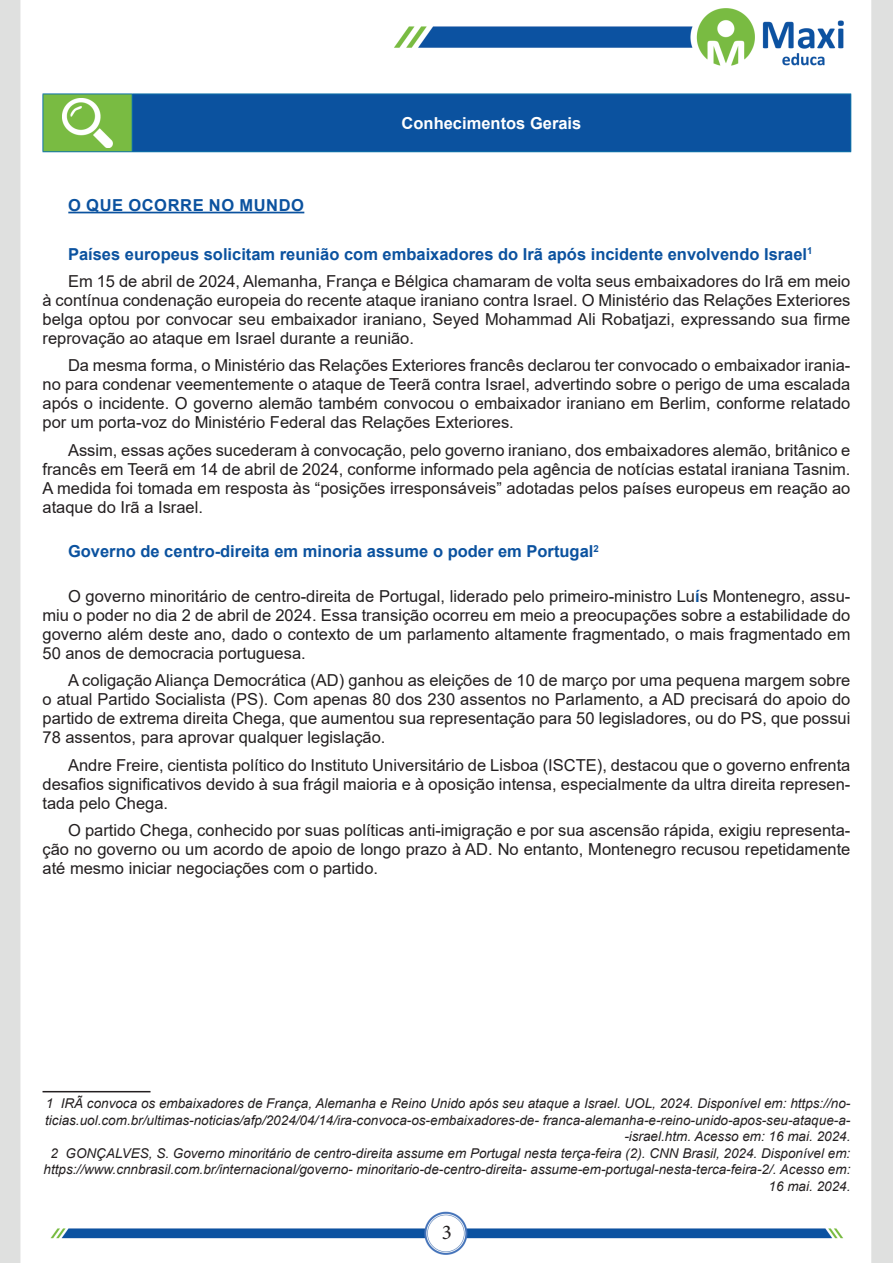
<style>
.page{position:relative;width:893px;height:1263px;background:#fff}
.page>*{position:absolute;margin:0;border:0;box-sizing:border-box;transform-origin:0 0}
.t1{font:21px "Minion Pro";color:#231f20}
.t2{font:16.5px/18.9px "Arial";color:#231f20;text-align:justify}
.t3{font:700 16.5px "Arial";color:#0b529f}
.t4{font:700 16.5px "Arial";color:#fff}
.t5{font:700 16.5px "Arial";letter-spacing:.035em;color:#0b529f}
.t6{font:italic 13.5px/16.5px "Arial";color:#231f20;text-align:right}
.s1{font-weight:700;color:#0b529f}
</style>
<div class="page">
<img style="left:0;top:0;width:893px;height:1263px">
<hr style="left:68px;top:212px;width:236px;height:1px;background:#0b529f">
<div style="left:43px;top:94px;width:89px;height:58px;background:#79bb42"></div>
<div style="left:132px;top:94px;width:719px;height:58px;background:#0b529f"></div>
<hr style="left:43px;top:94px;width:89px;height:1px;background:#0f73a9">
<hr style="left:43px;top:94px;width:1px;height:57px;background:#0f73a9">
<hr style="left:43px;top:151px;width:89px;height:1px;background:#0f73a9">
<hr style="left:132px;top:94px;width:719px;height:1px;background:#0f73a9">
<hr style="left:132px;top:94px;width:1px;height:57px;background:#0f73a9">
<hr style="left:850px;top:94px;width:1px;height:57px;background:#0f73a9">
<hr style="left:132px;top:151px;width:719px;height:1px;background:#0f73a9">
<img style="left:62px;top:98px;width:51px;height:49px">
<hr style="left:43px;top:1091px;width:108px;height:1px;background:#231f20">
<p class="t4" style="left:402px;top:111px;width:181px">Conhecimentos Gerais</p>
<p class="t5" style="left:68px;top:193px;width:237px">O QUE OCORRE NO MUNDO</p>
<p class="t2" style="left:68px;top:240px;width:784px;line-height:27.5px"><span class="s1">Países europeus solicitam reunião com embaixadores do Irã após incidente envolvendo Israel</span><sup>1<br></sup>Em 15 de abril de 2024, Alemanha, França e Bélgica chamaram de volta seus embaixadores do Irã em meio</p>
<p class="t2" style="left:43px;top:291px;width:809px">à contínua condenação europeia do recente ataque iraniano contra Israel. O Ministério das Relações Exteriores belga optou por convocar seu embaixador iraniano, Seyed Mohammad Ali Robatjazi, expressando sua firme reprovação ao ataque em Israel durante a reunião.</p>
<p class="t2" style="left:43px;top:356px;width:809px;text-indent:26px">Da mesma forma, o Ministério das Relações Exteriores francês declarou ter convocado o embaixador irania&shy;no para condenar veementemente o ataque de Teerã contra Israel, advertindo sobre o perigo de uma escalada após o incidente. O governo alemão também convocou o embaixador iraniano em Berlim, conforme relatado por um porta-voz do Ministério Federal das Relações Exteriores.</p>
<p class="t2" style="left:43px;top:440px;width:809px;text-indent:26px">Assim, essas ações sucederam à convocação, pelo governo iraniano, dos embaixadores alemão, britânico e francês em Teerã em 14 de abril de 2024, conforme informado pela agência de notícias estatal iraniana Tasnim.<br>A medida foi tomada em resposta às “posições irresponsáveis” adotadas pelos países europeus em reação ao ataque do Irã a Israel.</p>
<p class="t3" style="left:68px;top:540px;width:532px">Governo de centro-direita em minoria assume o poder em Portugal<sup>2</sup></p>
<p class="t2" style="left:43px;top:586px;width:809px;text-indent:26px">O governo minoritário de centro-direita de Portugal, liderado pelo primeiro-ministro Lu<span class="s1">í</span>s Montenegro, assu&shy;miu o poder no dia 2 de abril de 2024. Essa transição ocorreu em meio a preocupações sobre a estabilidade do governo além deste ano, dado o contexto de um parlamento altamente fragmentado, o mais fragmentado em 50 anos de democracia portuguesa.</p>
<p class="t2" style="left:43px;top:671px;width:809px;text-indent:26px">A coligação Aliança Democrática (AD) ganhou as eleições de 10 de março por uma pequena margem sobre o atual Partido Socialista (PS). Com apenas 80 dos 230 assentos no Parlamento, a AD precisará do apoio do partido de extrema direita Chega, que aumentou sua representação para 50 legisladores, ou do PS, que possui 78 assentos, para aprovar qualquer legislação.</p>
<p class="t2" style="left:43px;top:755px;width:809px;text-indent:26px">Andre Freire, cientista político do Instituto Universitário de Lisboa (ISCTE), destacou que o governo enfrenta desafios significativos devido à sua frágil maioria e à oposição intensa, especialmente da ultra direita represen&shy;tada pelo Chega.</p>
<p class="t2" style="left:43px;top:820px;width:809px;text-indent:26px">O partido Chega, conhecido por suas políticas anti-imigração e por sua ascensão rápida, exigiu representa&shy;ção no governo ou um acordo de apoio de longo prazo à AD. No entanto, Montenegro recusou repetidamente até mesmo iniciar negociações com o partido.</p>
<p class="t6" style="left:44px;top:1095px;width:808px">1 IRÃ convoca os embaixadores de França, Alemanha e Reino Unido após seu ataque a Israel. UOL, 2024. Disponível em: https://no&shy;ticias.uol.com.br/ultimas-noticias/afp/2024/04/14/ira-convoca-os-embaixadores-de- franca-alemanha-e-reino-unido-apos-seu-ataque-a--israel.htm. Acesso em: 16 mai. 2024.<br>2 GONÇALVES, S. Governo minoritário de centro-direita assume em Portugal nesta terça-feira (2). CNN Brasil, 2024. Disponível em: https://www.cnnbrasil.com.br/internacional/governo- minoritario-de-centro-direita- assume-em-portugal-nesta-terca-feira-2/. Acesso em:<br>16 mai. 2024.</p>
<p class="t1" style="left:442px;top:1218px;width:12px">3</p>
</div>
